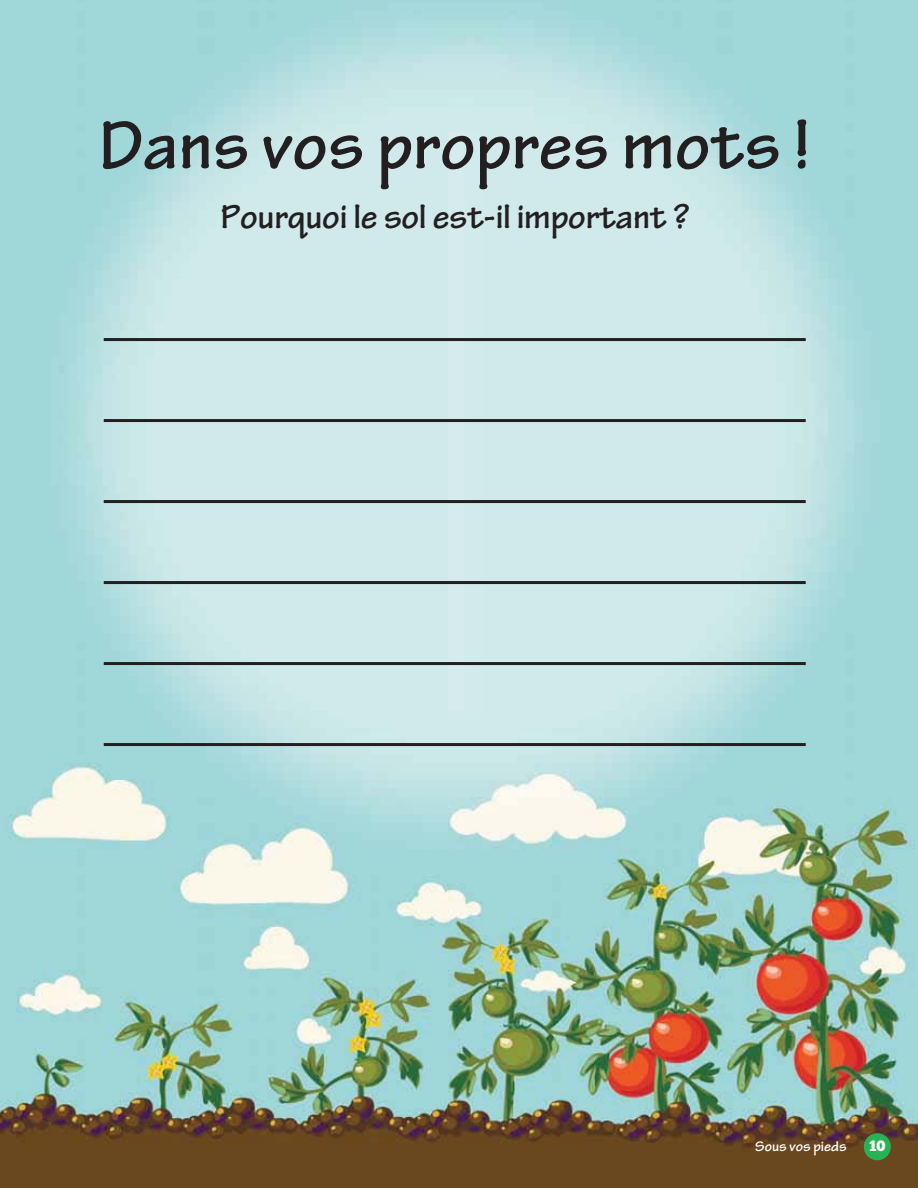
<style>
.page{position:relative;width:918px;height:1188px;background:#fff}
.page>*{position:absolute;margin:0;border:0;box-sizing:border-box;transform-origin:0 0}
.t1{font:700 72px "Tekton Pro";color:#231f20}
.t2{font:700 36px "Tekton Pro";letter-spacing:-.01em;color:#231f20}
.t3{font:700 15px "Tekton Pro";color:#fff}
.t4{font:15px "Chunk Five";color:#fff}
</style>
<div class="page">
<img style="left:0;top:0;width:918px;height:1188px">
<hr style="left:104px;top:338px;width:702px;height:3px;background:#231f20">
<hr style="left:104px;top:419px;width:702px;height:3px;background:#231f20">
<hr style="left:104px;top:500px;width:702px;height:3px;background:#231f20">
<hr style="left:104px;top:581px;width:702px;height:3px;background:#231f20">
<hr style="left:104px;top:662px;width:702px;height:3px;background:#231f20">
<hr style="left:104px;top:743px;width:702px;height:3px;background:#231f20">
<div style="left:864px;top:1133px;width:27px;height:27px;background:#26b355;border-radius:50%"></div>
<h1 class="t1" style="left:99px;top:103px;width:713px">Dans vos propres mots !</h1>
<p class="t2" style="left:220px;top:196px;width:471px">Pourquoi le sol est-il important ?</p>
<p class="t3" style="left:755px;top:1137px;width:93px">Sous vos pieds</p>
<p class="t4" style="left:869px;top:1137px;width:18px">10</p>
</div>
